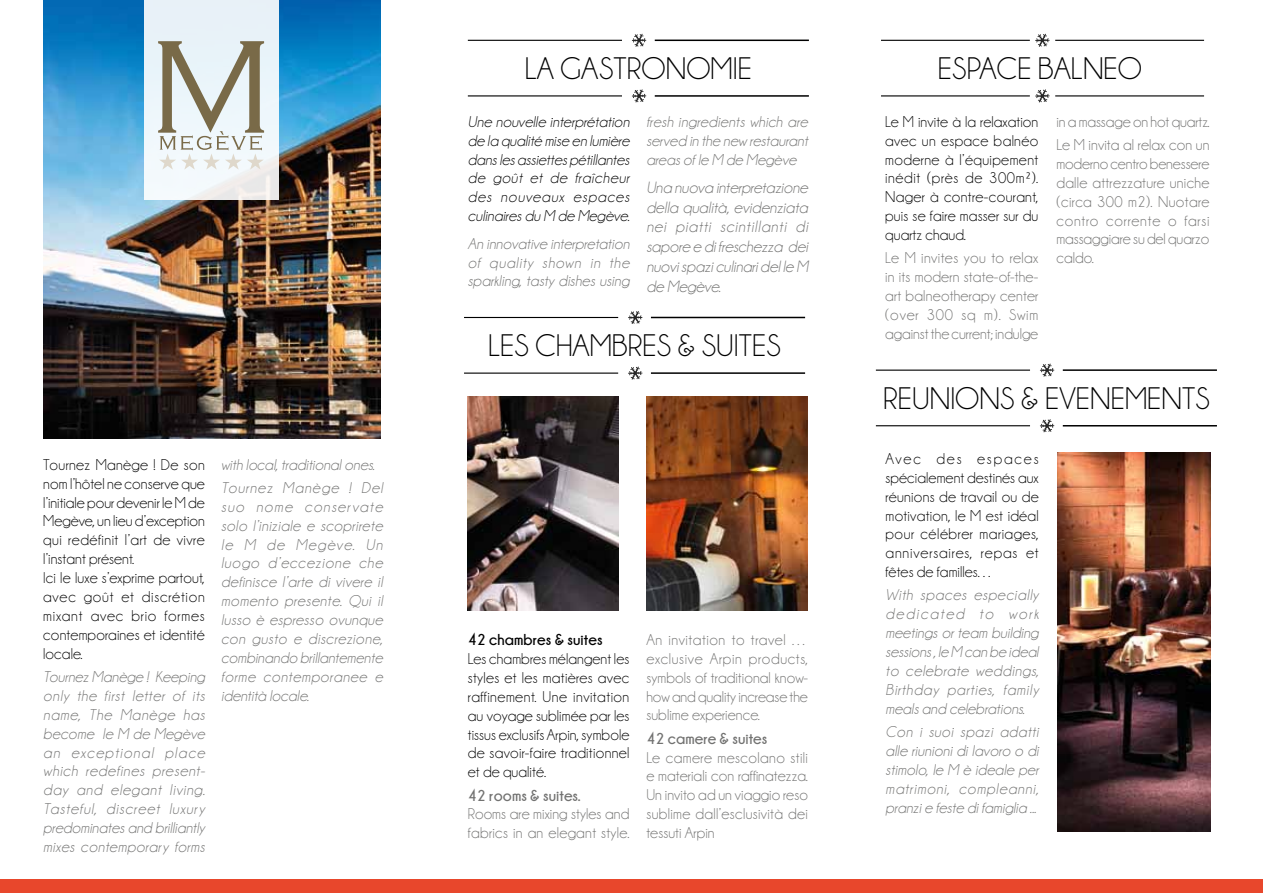
<style>
.page{position:relative;width:1263px;height:893px;background:#fff}
.page>*{position:absolute;margin:0;border:0;box-sizing:border-box;transform-origin:0 0}
.t1{font:31.5px "Champagne&Limousines";color:#000}
.t2{font:italic 16.5px/19.8px "Champagne&Limousines";color:#727271;text-align:justify}
.t3{font:italic 15.75px/18.9px "Champagne&Limousines";letter-spacing:.01em;color:#727271;text-align:justify}
.t4{font:15.75px/18.9px "Champagne&Limousines";letter-spacing:.01em;color:#000;text-align:justify}
.t5{font:15.75px/18.9px "Champagne&Limousines";letter-spacing:.005em;color:#727271;text-align:justify}
.t6{font:italic 15.75px/18.9px "Champagne&Limousines";letter-spacing:.045em;color:#000;text-align:justify}
.t7{font:700 15.75px "Champagne&Limousines";letter-spacing:.005em;color:#727271}
.t8{font:700 15.75px "Champagne&Limousines";letter-spacing:.005em;color:#000}
</style>
<div class="page">
<img style="left:646px;top:396px;width:161px;height:215px">
<img style="left:43px;top:0;width:338px;height:439px">
<div style="left:145px;top:0;width:134px;height:200px;background:linear-gradient(to right,#eef6fb,#ebeff3)"></div>
<hr style="left:881px;top:40px;width:149px;height:1px;background:#000">
<hr style="left:1055px;top:40px;width:149px;height:1px;background:#000">
<svg style="left:1035px;top:34px;width:15px;height:13px"></svg>
<hr style="left:881px;top:95px;width:149px;height:1px;background:#000">
<hr style="left:1055px;top:95px;width:149px;height:1px;background:#000">
<svg style="left:1035px;top:89px;width:15px;height:13px"></svg>
<hr style="left:468px;top:40px;width:154px;height:1px;background:#000">
<hr style="left:655px;top:40px;width:154px;height:1px;background:#000">
<svg style="left:632px;top:34px;width:14px;height:13px"></svg>
<hr style="left:468px;top:95px;width:154px;height:1px;background:#000">
<hr style="left:655px;top:95px;width:154px;height:2px;background:#000">
<svg style="left:632px;top:89px;width:14px;height:13px"></svg>
<div style="left:0;top:880px;width:1263px;height:13px;background:#e8472c"></div>
<img style="left:1058px;top:453px;width:153px;height:378px">
<img style="left:468px;top:396px;width:151px;height:215px">
<hr style="left:464px;top:317px;width:154px;height:1px;background:#000">
<hr style="left:651px;top:317px;width:154px;height:1px;background:#000">
<svg style="left:628px;top:311px;width:14px;height:13px"></svg>
<hr style="left:464px;top:373px;width:154px;height:1px;background:#000">
<hr style="left:651px;top:372px;width:154px;height:2px;background:#000">
<svg style="left:628px;top:367px;width:14px;height:13px"></svg>
<hr style="left:876px;top:370px;width:154px;height:1px;background:#000">
<hr style="left:1063px;top:369px;width:154px;height:2px;background:#000">
<svg style="left:1040px;top:364px;width:14px;height:13px"></svg>
<hr style="left:876px;top:425px;width:154px;height:1px;background:#000">
<hr style="left:1063px;top:425px;width:154px;height:1px;background:#000">
<svg style="left:1040px;top:419px;width:14px;height:13px"></svg>
<svg style="left:158px;top:41px;width:106px;height:129px"></svg>
<p class="t4" style="left:43px;top:455px;width:163px;text-align:left">Tournez Manège ! De son nom l’hôtel ne conserve que l’initiale pour devenir le M de<br>Megève, un lieu d’exception qui redéfinit l’art de vivre l’instant présent.<br>Ici le luxe s’exprime partout, avec goût et discrétion mixant avec brio formes contemporaines et identité locale.</p>
<p class="t3" style="left:43px;top:667px;width:163px">Tournez Manège ! Keeping only the first letter of its name, The Manège has become le M de Megève an exceptional place which redefines present&shy;day and elegant living.<br>Tasteful, discreet luxury predominates and brilliantly mixes contemporary forms</p>
<p class="t3" style="left:221px;top:453px;width:163px;line-height:23.1px">with local, traditional ones.<br>Tournez Manège ! Del</p>
<p class="t3" style="left:221px;top:497px;width:163px">suo nome conservate solo l’iniziale e scoprirete le M de Megève. Un luogo d’eccezione che definisce l’arte di vivere il momento presente. Qui il lusso è espresso ovunque con gusto e discrezione, combinando brillantemente forme contemporanee e identità locale.</p>
<h1 class="t1" style="left:525px;top:53px;width:229px">LA GASTRONOMIE</h1>
<h1 class="t1" style="left:938px;top:53px;width:206px">ESPACE BALNEO</h1>
<p class="t6" style="left:468px;top:112px;width:163px">Une nouvelle interprétation de la qualité mise en lumière dans les assiettes pétillantes de goût et de fraîcheur des nouveaux espaces culinaires du M de Megève.</p>
<p class="t3" style="left:468px;top:234px;width:163px">An innovative interpretation of quality shown in the sparkling, tasty dishes using</p>
<p class="t3" style="left:646px;top:112px;width:163px">fresh ingredients which are served in the new restaurant areas of le M de Megève</p>
<p class="t2" style="left:646px;top:178px;width:163px">Una nuova interpretazione della qualità, evidenziata nei piatti scintillanti di sapore e di freschezza dei nuovi spazi culinari del le M de Megève.</p>
<h1 class="t1" style="left:488px;top:330px;width:294px">LES CHAMBRES &amp; SUITES</h1>
<p class="t8" style="left:468px;top:631px;width:136px">42 chambres &amp; suites</p>
<p class="t4" style="left:468px;top:649px;width:163px">Les chambres mélangent les styles et les matières avec raffinement. Une invitation au voyage sublimée par les tissus exclusifs Arpin, symbole de savoir-faire traditionnel et de qualité.</p>
<p class="t7" style="left:468px;top:786px;width:114px">42 rooms &amp; suites.</p>
<p class="t5" style="left:468px;top:805px;width:163px">Rooms are mixing styles and fabrics in an elegant style.</p>
<p class="t5" style="left:646px;top:630px;width:163px">An invitation to travel … exclusive Arpin products, symbols of traditional know&shy;how and quality increase the sublime experience.</p>
<p class="t7" style="left:646px;top:729px;width:123px">42 camere &amp; suites</p>
<p class="t5" style="left:646px;top:748px;width:163px">Le camere mescolano stili e materiali con raffinatezza.<br>Un invito ad un viaggio reso sublime dall’esclusività dei tessuti Arpin</p>
<p class="t4" style="left:885px;top:112px;width:155px">Le M invite à la relaxation avec un espace balnéo moderne à l’équipement inédit (près de 300m²).<br>Nager à contre-courant, puis se faire masser sur du quartz chaud.</p>
<p class="t5" style="left:885px;top:249px;width:155px">Le M invites you to relax in its modern state-of-the&shy;art balneotherapy center (over 300 sq m). Swim against the current; indulge</p>
<p class="t5" style="left:1056px;top:110px;width:155px;line-height:23.1px">in a massage on hot quartz.<br>Le M invita al relax con un</p>
<p class="t5" style="left:1056px;top:154px;width:155px">moderno centro benessere dalle attrezzature uniche (circa 300 m2). Nuotare contro corrente o farsi massaggiare su del quarzo caldo.</p>
<h1 class="t1" style="left:883px;top:382px;width:328px">REUNIONS &amp; EVENEMENTS</h1>
<p class="t4" style="left:885px;top:449px;width:155px">Avec des espaces spécialement destinés aux réunions de travail ou de motivation, le M est idéal pour célébrer mariages, anniversaires, repas et fêtes de familles…</p>
<p class="t3" style="left:885px;top:586px;width:155px">With spaces especially dedicated to work meetings or team building sessions , le M can be ideal to celebrate weddings, Birthday parties, family meals and celebrations.</p>
<p class="t3" style="left:885px;top:722px;width:155px">Con i suoi spazi adatti alle riunioni di lavoro o di stimolo, le M è ideale per matrimoni, compleanni, pranzi e feste di famiglia ...</p>
</div>
